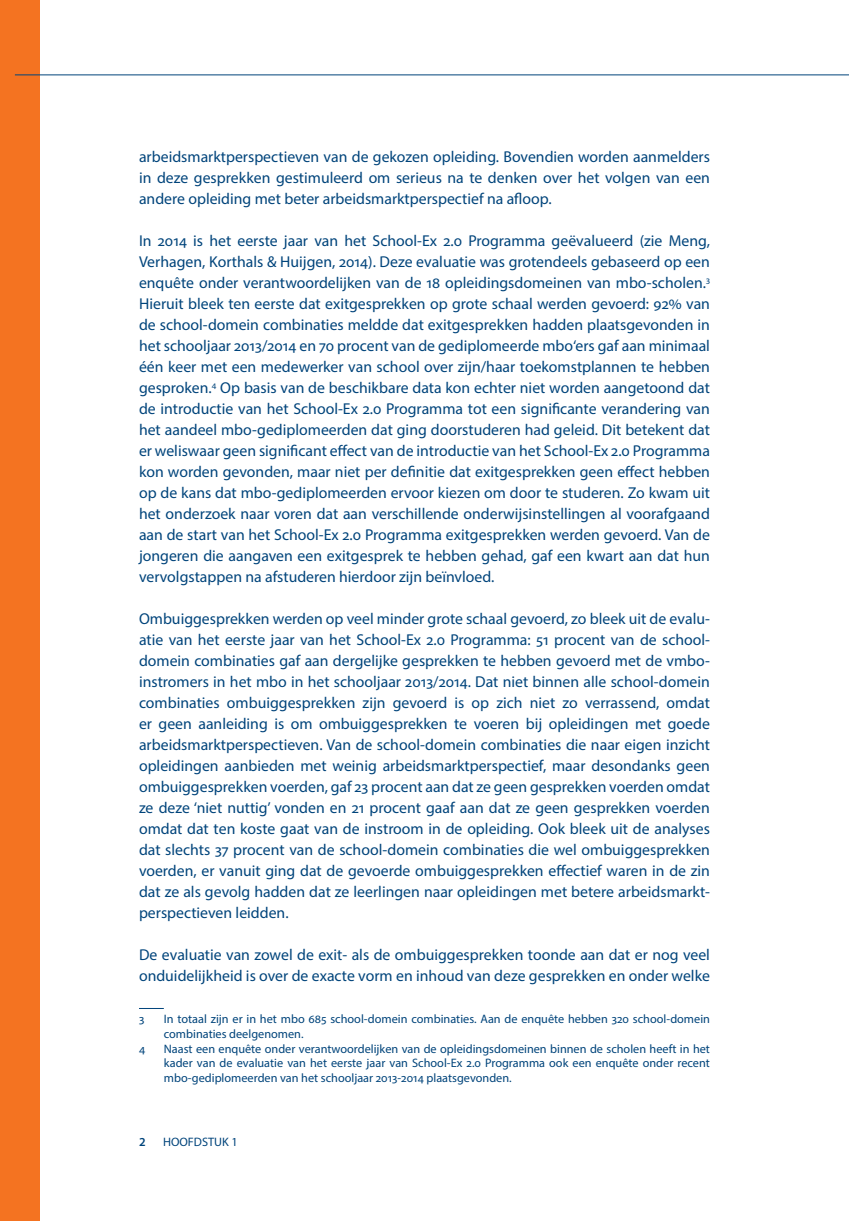
<style>
.page{position:relative;width:849px;height:1221px;background:#fff}
.page>*{position:absolute;margin:0;border:0;box-sizing:border-box;transform-origin:0 0}
.t1{font:15.75px/21px "Myriad Pro";color:#00447b;text-align:justify}
.t2{font:12.25px/14.7px "Myriad Pro";color:#00447b}
.t3{font:600 12.25px "Myriad Pro";color:#00447b}
</style>
<div class="page">
<div style="left:0;top:0;width:40px;height:1220px;background:#f47321"></div>
<p class="t1" style="left:139px;top:146px;width:572px">arbeidsmarktperspectieven van de gekozen opleiding. Bovendien worden aanmelders in deze gesprekken gestimuleerd om serieus na te denken over het volgen van een andere opleiding met beter arbeidsmarktperspectief na afloop.</p>
<p class="t1" style="left:139px;top:230px;width:572px">In 2014 is het eerste jaar van het School-Ex 2.0 Programma geëvalueerd (zie Meng, Verhagen, Korthals &amp; Huijgen, 2014). Deze evaluatie was grotendeels gebaseerd op een enquête onder verantwoordelijken van de 18 opleidingsdomeinen van mbo-scholen.<sup>3<br></sup>Hieruit bleek ten eerste dat exitgesprekken op grote schaal werden gevoerd: 92% van de school-domein combinaties meldde dat exitgesprekken hadden plaatsgevonden in het schooljaar 2013/2014 en 70 procent van de gediplomeerde mbo‘ers gaf aan minimaal één keer met een medewerker van school over zijn/haar toekomstplannen te hebben gesproken.<sup>4</sup> Op basis van de beschikbare data kon echter niet worden aangetoond dat de introductie van het School-Ex 2.0 Programma tot een significante verandering van het aandeel mbo-gediplomeerden dat ging doorstuderen had geleid. Dit betekent dat er weliswaar geen significant effect van de introductie van het School-Ex 2.0 Programma kon worden gevonden, maar niet per definitie dat exitgesprekken geen effect hebben op de kans dat mbo-gediplomeerden ervoor kiezen om door te studeren. Zo kwam uit het onderzoek naar voren dat aan verschillende onderwijsinstellingen al voorafgaand aan de start van het School-Ex 2.0 Programma exitgesprekken werden gevoerd. Van de jongeren die aangaven een exitgesprek te hebben gehad, gaf een kwart aan dat hun vervolgstappen na afstuderen hierdoor zijn beïnvloed.</p>
<p class="t1" style="left:139px;top:608px;width:572px">Ombuiggesprekken werden op veel minder grote schaal gevoerd, zo bleek uit de evalu&shy;atie van het eerste jaar van het School-Ex 2.0 Programma: 51 procent van de school&shy;domein combinaties gaf aan dergelijke gesprekken te hebben gevoerd met de vmbo&shy;instromers in het mbo in het schooljaar 2013/2014. Dat niet binnen alle school-domein combinaties ombuiggesprekken zijn gevoerd is op zich niet zo verrassend, omdat er geen aanleiding is om ombuiggesprekken te voeren bij opleidingen met goede arbeidsmarktperspectieven. Van de school-domein combinaties die naar eigen inzicht opleidingen aanbieden met weinig arbeidsmarktperspectief, maar desondanks geen ombuiggesprekken voerden, gaf 23 procent aan dat ze geen gesprekken voerden omdat ze deze ‘niet nuttig’ vonden en 21 procent gaaf aan dat ze geen gesprekken voerden omdat dat ten koste gaat van de instroom in de opleiding. Ook bleek uit de analyses dat slechts 37 procent van de school-domein combinaties die wel ombuiggesprekken voerden, er vanuit ging dat de gevoerde ombuiggesprekken effectief waren in de zin dat ze als gevolg hadden dat ze leerlingen naar opleidingen met betere arbeidsmarkt&shy;perspectieven leidden.</p>
<p class="t1" style="left:139px;top:944px;width:572px">De evaluatie van zowel de exit- als de ombuiggesprekken toonde aan dat er nog veel onduidelijkheid is over de exacte vorm en inhoud van deze gesprekken en onder welke</p>
<p class="t2" style="left:139px;top:1011px;width:7px">3</p>
<p class="t2" style="left:164px;top:1011px;width:547px">In totaal zijn er in het mbo 685 school-domein combinaties. Aan de enquête hebben 320 school-domein combinaties deelgenomen.</p>
<p class="t2" style="left:139px;top:1040px;width:8px">4</p>
<p class="t2" style="left:164px;top:1040px;width:547px;text-align:justify">Naast een enquête onder verantwoordelijken van de opleidingsdomeinen binnen de scholen heeft in het kader van de evaluatie van het eerste jaar van School-Ex 2.0 Programma ook een enquête onder recent mbo-gediplomeerden van het schooljaar 2013-2014 plaatsgevonden.</p>
<p class="t3" style="left:139px;top:1133px;width:8px">2</p>
<p class="t2" style="left:163px;top:1134px;width:76px">HOOFDSTUK 1</p>
</div>
